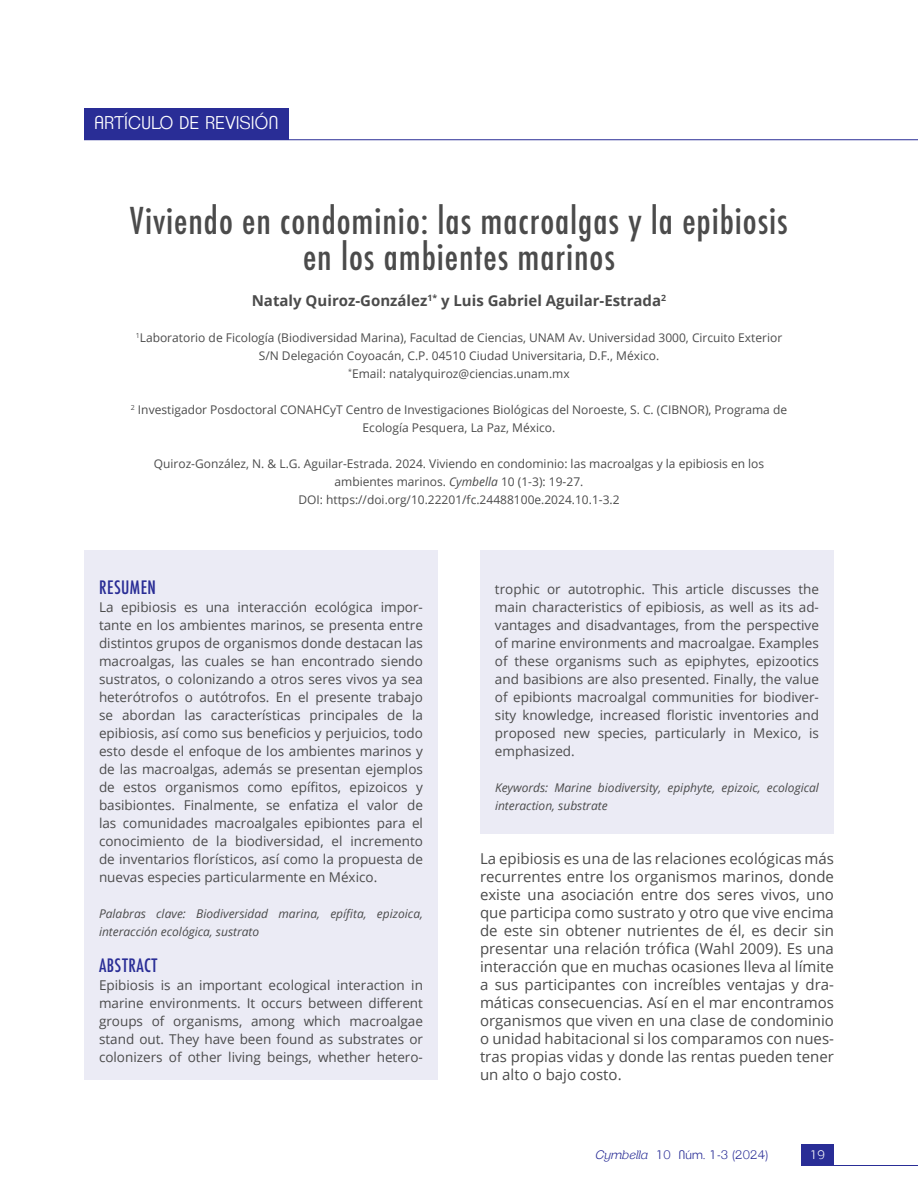
<style>
.page{position:relative;width:918px;height:1188px;background:#fff}
.page>*{position:absolute;margin:0;border:0;box-sizing:border-box;transform-origin:0 0}
.t1{font:500 condensed 36px/36px "Futura";letter-spacing:.025em;color:#4b4b4b;text-align:center}
.t2{font:300 18px "Clemente P Dae";letter-spacing:.025em;color:#fff}
.t3{font:500 condensed 18px "Futura";letter-spacing:.025em;color:#292d96}
.t4{font:15px/18px "Open Sans";color:#4b4b4b;text-align:justify}
.t5{font:700 15px "Open Sans";color:#4b4b4b}
.t6{font:13.5px/18px "Open Sans";color:#4b4b4b;text-align:justify}
.t7{font:12px/18px "Open Sans";color:#4b4b4b;text-align:center}
.t8{font:italic 12px/18px "Open Sans";color:#4b4b4b}
.t9{font:300 12px "Clemente P Dae";letter-spacing:.025em;color:#292d96}
.t10{font:300 12px "Clemente P Dae";color:#fff}
.s1{font-style:italic}
.s2{font-family:"Clemente P Daf";font-style:italic}
</style>
<div class="page">
<div style="left:84px;top:108px;width:205px;height:32px;background:#292d96"></div>
<hr style="left:84px;top:139px;width:834px;height:1px;background:#292d96">
<div style="left:801px;top:1144px;width:33px;height:22px;background:#292d96"></div>
<hr style="left:801px;top:1165px;width:117px;height:1px;background:#292d96">
<div style="left:84px;top:550px;width:354px;height:530px;background:#ebebf5"></div>
<div style="left:480px;top:550px;width:354px;height:284px;background:#ebebf5"></div>
<h2 class="t2" style="left:94px;top:113px;width:185px">ARTÍCULO DE REVISIÓN</h2>
<h1 class="t1" style="left:130px;top:203px;width:659px">Viviendo en condominio: las macroalgas y la epibiosis en los ambientes marinos</h1>
<p class="t5" style="left:252px;top:290px;width:416px">Nataly Quiroz-González<sup>1*</sup> y Luis Gabriel Aguilar-Estrada<sup>2</sup></p>
<p class="t7" style="left:136px;top:328px;width:648px"><sup>1</sup>Laboratorio de Ficología (Biodiversidad Marina), Facultad de Ciencias, UNAM Av. Universidad 3000, Circuito Exterior<br>S/N Delegación Coyoacán, C.P. 04510 Ciudad Universitaria, D.F., México.<br><sup>*</sup>Email: natalyquiroz@ciencias.unam.mx</p>
<p class="t7" style="left:131px;top:400px;width:658px"><sup>2</sup> Investigador Posdoctoral CONAHCyT Centro de Investigaciones Biológicas del Noroeste, S. C. (CIBNOR), Programa de<br>Ecología Pesquera, La Paz, México.</p>
<p class="t7" style="left:154px;top:454px;width:612px">Quiroz-González, N. &amp; L.G. Aguilar-Estrada. 2024. Viviendo en condominio: las macroalgas y la epibiosis en los ambientes marinos. <span class="s1">Cymbella</span> 10 (1-3): 19-27.<br>DOI: https://doi.org/10.22201/fc.24488100e.2024.10.1-3.2</p>
<h2 class="t3" style="left:99px;top:576px;width:59px">RESUMEN</h2>
<p class="t6" style="left:99px;top:598px;width:326px">La epibiosis es una interacción ecológica impor&shy;tante en los ambientes marinos, se presenta entre distintos grupos de organismos donde destacan las macroalgas, las cuales se han encontrado siendo sustratos, o colonizando a otros seres vivos ya sea heterótrofos o autótrofos. En el presente trabajo se abordan las características principales de la epibiosis, así como sus beneficios y perjuicios, todo esto desde el enfoque de los ambientes marinos y de las macroalgas, además se presentan ejemplos de estos organismos como epífitos, epizoicos y basibiontes. Finalmente, se enfatiza el valor de las comunidades macroalgales epibiontes para el conocimiento de la biodiversidad, el incremento de inventarios florísticos, así como la propuesta de nuevas especies particularmente en México.</p>
<p class="t8" style="left:99px;top:904px;width:325px">Palabras clave: Biodiversidad marina, epífita, epizoica, interacción ecológica, sustrato</p>
<h2 class="t3" style="left:99px;top:954px;width:60px">ABSTRACT</h2>
<p class="t6" style="left:99px;top:976px;width:326px">Epibiosis is an important ecological interaction in marine environments. It occurs between different groups of organisms, among which macroalgae stand out. They have been found as substrates or colonizers of other living beings, whether hetero-</p>
<p class="t6" style="left:495px;top:580px;width:326px">trophic or autotrophic. This article discusses the main characteristics of epibiosis, as well as its ad&shy;vantages and disadvantages, from the perspective of marine environments and macroalgae. Examples of these organisms such as epiphytes, epizootics and basibions are also presented. Finally, the value of epibionts macroalgal communities for biodiver&shy;sity knowledge, increased floristic inventories and proposed new species, particularly in Mexico, is emphasized.</p>
<p class="t8" style="left:495px;top:778px;width:325px">Keywords: Marine biodiversity, epiphyte, epizoic, ecological interaction, substrate</p>
<p class="t4" style="left:480px;top:849px;width:356px">La epibiosis es una de las relaciones ecológicas más recurrentes entre los organismos marinos, donde existe una asociación entre dos seres vivos, uno que participa como sustrato y otro que vive encima de este sin obtener nutrientes de él, es decir sin presentar una relación trófica (Wahl 2009). Es una interacción que en muchas ocasiones lleva al límite a sus participantes con increíbles ventajas y dra&shy;máticas consecuencias. Así en el mar encontramos organismos que viven en una clase de condominio o unidad habitacional si los comparamos con nues&shy;tras propias vidas y donde las rentas pueden tener un alto o bajo costo.</p>
<p class="t9" style="left:596px;top:1148px;width:174px"><span class="s2">Cymbella</span> 10 Núm. 1-3 (2024)</p>
<p class="t10" style="left:810px;top:1148px;width:16px">19</p>
</div>
